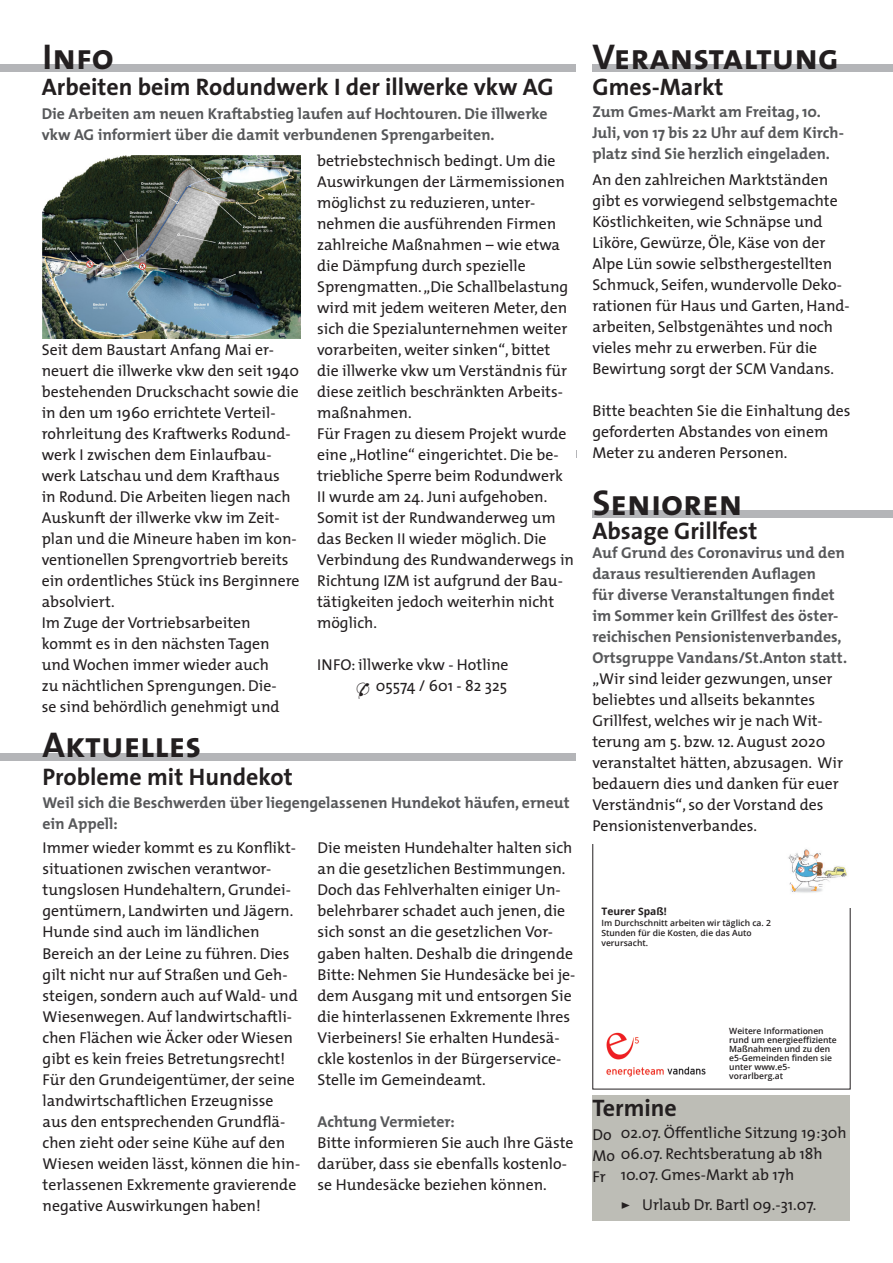
<style>
.page{position:relative;width:893px;height:1263px;background:#fff}
.page>*{position:absolute;margin:0;border:0;box-sizing:border-box;transform-origin:0 0}
.t1{font:36px "The Sans Bold Caps";color:#231f20}
.Überschrift_2{font:700 24px "The Sans";color:#231f20}
.Haupttext{font:15.75px/21px "The Mix";color:#231f20}
.Text_grau_fett{font:700 15.75px/21px "The Mix";color:#57585a}
.t2{font:700 10.2px "Open Sans";color:#231f20}
.t3{font:600 8.55px/9px "Open Sans";color:#231f20}
.s1{font-family:"Commercial Pi BT";font-size:16.5px}
.s2{font-family:"The Sans Bold Caps"}
</style>
<div class="page">
<div style="left:592px;top:1094px;width:258px;height:126px;background:#bdbdb6"></div>
<div style="left:0;top:753px;width:575px;height:7px;background:#b4b5b8"></div>
<div style="left:592px;top:64px;width:301px;height:8px;background:#b4b5b8"></div>
<div style="left:0;top:64px;width:575px;height:8px;background:#b4b5b8"></div>
<img style="left:43px;top:155px;width:257px;height:183px">
<div style="left:592px;top:510px;width:301px;height:8px;background:#b4b5b8"></div>
<svg style="left:593px;top:844px;width:257px;height:245px"></svg>
<img style="left:784px;top:844px;width:66px;height:63px">
<img style="left:598px;top:1025px;width:113px;height:58px">
<p class="t1" style="left:43px;top:26px;width:73px">Info</p>
<p class="Überschrift_2" style="left:42px;top:67px;width:513px">Arbeiten beim Rodundwerk I der illwerke vkw AG</p>
<p class="Text_grau_fett" style="left:42px;top:102px;width:507px">Die Arbeiten am neuen Kraftabstieg laufen auf Hochtouren. Die illwerke vkw AG informiert über die damit verbundenen Sprengarbeiten.</p>
<p class="Haupttext" style="left:42px;top:338px;width:259px">Seit dem Baustart Anfang Mai er&shy;neuert die illwerke vkw den seit 1940 bestehenden Druckschacht sowie die in den um 1960 errichtete Verteil&shy;rohrleitung des Kraftwerks Rodund&shy;werk I zwischen dem Einlaufbau&shy;werk Latschau und dem Krafthaus<br>in Rodund. Die Arbeiten liegen nach Auskunft der illwerke vkw im Zeit&shy;plan und die Mineure haben im kon&shy;ventionellen Sprengvortrieb bereits ein ordentliches Stück ins Berginnere absolviert.</p>
<p class="Haupttext" style="left:42px;top:611px;width:239px">Im Zuge der Vortriebsarbeiten kommt es in den nächsten Tagen und Wochen immer wieder auch zu nächtlichen Sprengungen. Die&shy;se sind behördlich genehmigt und</p>
<p class="t1" style="left:43px;top:715px;width:160px">Aktuelles</p>
<p class="Überschrift_2" style="left:42px;top:757px;width:252px">Probleme mit Hundekot</p>
<p class="Haupttext" style="left:317px;top:149px;width:253px">betriebstechnisch bedingt. Um die<br>Auswirkungen der Lärmemissionen möglichst zu reduzieren, unter&shy;nehmen die ausführenden Firmen zahlreiche Maßnahmen – wie etwa die Dämpfung durch spezielle<br>Sprengmatten. „Die Schallbelastung wird mit jedem weiteren Meter, den sich die Spezialunternehmen weiter vorarbeiten, weiter sinken“, bittet die illwerke vkw um Verständnis für diese zeitlich beschränkten Arbeits&shy;maßnahmen.</p>
<p class="Haupttext" style="left:317px;top:422px;width:258px">Für Fragen zu diesem Projekt wurde eine „Hotline“ eingerichtet. Die be&shy;triebliche Sperre beim Rodundwerk<br>II wurde am 24. Juni aufgehoben.<br>Somit ist der Rundwanderweg um das Becken II wieder möglich. Die<br>Verbindung des Rundwanderwegs in<br>Richtung IZM ist aufgrund der Bau&shy;tätigkeiten jedoch weiterhin nicht möglich.</p>
<p class="Haupttext" style="left:317px;top:653px;width:193px">INFO: illwerke vkw - Hotline</p>
<p class="Haupttext" style="left:355px;top:674px;width:154px"><span class="s1">*</span> 05574 / 601 - 82 325</p>
<p class="Text_grau_fett" style="left:43px;top:792px;width:529px">Weil sich die Beschwerden über liegengelassenen Hundekot häufen, erneut ein Appell:</p>
<p class="Haupttext" style="left:43px;top:837px;width:259px">Immer wieder kommt es zu Konflikt&shy;situationen zwischen verantwor&shy;tungslosen Hundehaltern, Grundei&shy;gentümern, Landwirten und Jägern.<br>Hunde sind auch im ländlichen Bereich an der Leine zu führen. Dies gilt nicht nur auf Straßen und Geh&shy;steigen, sondern auch auf Wald- und Wiesenwegen. Auf landwirtschaftli&shy;chen Flächen wie Äcker oder Wiesen gibt es kein freies Betretungsrecht!<br>Für den Grundeigentümer, der seine landwirtschaftlichen Erzeugnisse aus den entsprechenden Grundflä&shy;chen zieht oder seine Kühe auf den Wiesen weiden lässt, können die hin&shy;terlassenen Exkremente gravierende negative Auswirkungen haben!</p>
<p class="Haupttext" style="left:318px;top:837px;width:259px">Die meisten Hundehalter halten sich an die gesetzlichen Bestimmungen.<br>Doch das Fehlverhalten einiger Un&shy;belehrbarer schadet auch jenen, die sich sonst an die gesetzlichen Vor&shy;gaben halten. Deshalb die dringende Bitte: Nehmen Sie Hundesäcke bei je&shy;dem Ausgang mit und entsorgen Sie die hinterlassenen Exkremente Ihres Vierbeiners! Sie erhalten Hundesä&shy;ckle kostenlos in der Bürgerservice-Stelle im Gemeindeamt.</p>
<p class="Text_grau_fett" style="left:318px;top:1110px;width:139px">Achtung Vermieter:</p>
<p class="Haupttext" style="left:318px;top:1131px;width:257px">Bitte informieren Sie auch Ihre Gäste darüber, dass sie ebenfalls kostenlo&shy;se Hundesäcke beziehen können.</p>
<p class="t1" style="left:592px;top:26px;width:248px">Veranstaltung</p>
<p class="Überschrift_2" style="left:592px;top:67px;width:133px">Gmes-Markt</p>
<p class="Text_grau_fett" style="left:592px;top:101px;width:253px">Zum Gmes-Markt am Freitag, 10.<br>Juli, von 17 bis 22 Uhr auf dem Kirch&shy;platz sind Sie herzlich eingeladen.</p>
<p class="Haupttext" style="left:592px;top:168px;width:259px">An den zahlreichen Marktständen gibt es vorwiegend selbstgemachte Köstlichkeiten, wie Schnäpse und Liköre, Gewürze, Öle, Käse von der Alpe Lün sowie selbsthergestellten Schmuck, Seifen, wundervolle Deko&shy;rationen für Haus und Garten, Hand&shy;arbeiten, Selbstgenähtes und noch vieles mehr zu erwerben. Für die Bewirtung sorgt der SCM Vandans.</p>
<p class="Haupttext" style="left:592px;top:399px;width:260px">Bitte beachten Sie die Einhaltung des geforderten Abstandes von einem<br>Meter zu anderen Personen.</p>
<p class="t1" style="left:592px;top:472px;width:151px">Senioren</p>
<p class="Text_grau_fett" style="left:592px;top:542px;width:256px">Auf Grund des Coronavirus und den daraus resultierenden Auflagen<br>für diverse Veranstaltungen findet im Sommer kein Grillfest des öster&shy;reichischen Pensionistenverbandes, Ortsgruppe Vandans/St.Anton statt.</p>
<p class="Überschrift_2" style="left:592px;top:510px;width:166px">Absage Grillfest</p>
<p class="Haupttext" style="left:592px;top:667px;width:252px">„Wir sind leider gezwungen, unser beliebtes und allseits bekanntes Grillfest, welches wir je nach Wit&shy;terung am 5. bzw. 12. August 2020 veranstaltet hätten, abzusagen. Wir bedauern dies und danken für euer Verständnis“, so der Vorstand des Pensionistenverbandes.</p>
<p class="t2" style="left:601px;top:904px;width:67px">Teurer Spaß!</p>
<p class="t3" style="left:601px;top:917px;width:171px;line-height:10.1px">Im Durchschnitt arbeiten wir täglich ca. 2<br>Stunden für die Kosten, die das Auto verursacht.</p>
<p class="Überschrift_2" style="left:592px;top:1088px;width:86px">Termine</p>
<p class="t3" style="left:729px;top:1026px;width:109px">Weitere Informationen rund um energieeffiziente<br>Maßnahmen und zu den e5-Gemeinden finden sie unter www.e5- vorarlberg.at</p>
<p class="Haupttext" style="left:621px;top:1122px;width:227px">02.07. Öffentliche Sitzung 19:30h</p>
<p class="Haupttext" style="left:621px;top:1143px;width:203px">06.07. Rechtsberatung ab 18h</p>
<p class="Haupttext" style="left:621px;top:1164px;width:175px">10.07. Gmes-Markt ab 17h</p>
<p class="Haupttext" style="left:621px;top:1194px;width:197px"><span class="s2">&gt;</span> Urlaub Dr. Bartl 09.-31.07.</p>
<p class="Haupttext" style="left:592px;top:1124px;width:21px">Do</p>
<p class="Haupttext" style="left:592px;top:1145px;width:24px">Mo</p>
<p class="Haupttext" style="left:592px;top:1166px;width:15px">Fr</p>
</div>
